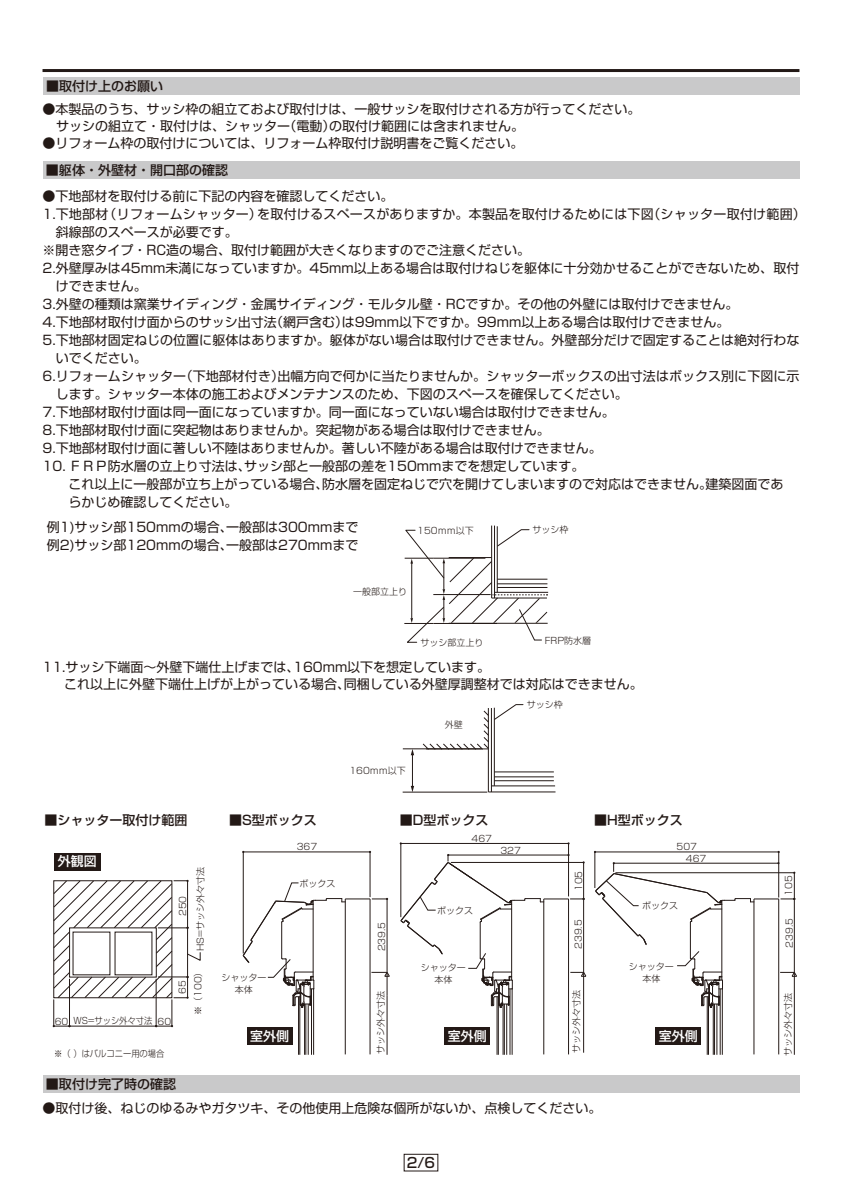
<style>
.page{position:relative;width:842px;height:1191px;background:#fff}
.page>*{position:absolute;margin:0;border:0;box-sizing:border-box;transform-origin:0 0}
.t1{font:14px "Shin Go Pro Medium 90 msp RKSJ H";color:#231916}
.t2{font:13px/18px "Shin Go Pro Regular 90 msp RKSJ H";color:#231916}
.t3{font:13px "Shin Go Pro Medium 90 msp RKSJ H";color:#231916}
.t4{font:13px "Shin Go Pro Regular 90 msp RKSJ H";letter-spacing:.02em;color:#231916}
.t5{font:13px "Shin Go Pro Medium 90 msp RKSJ H";color:#fff}
.t6{font:9px/12px "Shin Go Pro Light 90 msp RKSJ H";color:#231916;text-align:center}
.t7{font:9px "Shin Go Pro Light 90 msp RKSJ H";color:#231916;scale:.92 1}
</style>
<div class="page">
<hr style="left:43px;top:69px;width:756px;height:3px;background:#231916">
<div style="left:43px;top:162px;width:756px;height:17px;background:#c9c9ca"></div>
<svg style="left:53px;top:880px;width:147px;height:147px"></svg>
<div style="left:54px;top:853px;width:47px;height:17px;background:#231916"></div>
<div style="left:247px;top:1027px;width:46px;height:18px;background:#231916"></div>
<div style="left:444px;top:1027px;width:46px;height:18px;background:#231916"></div>
<div style="left:655px;top:1027px;width:46px;height:18px;background:#231916"></div>
<hr style="left:794px;top:972px;width:1px;height:82px;background:#231916">
<svg style="left:780px;top:972px;width:17px;height:5px"></svg>
<hr style="left:794px;top:899px;width:1px;height:73px;background:#231916">
<hr style="left:595px;top:851px;width:184px;height:1px;background:#231916">
<hr style="left:595px;top:852px;width:1px;height:36px;background:#231916">
<hr style="left:778px;top:852px;width:1px;height:45px;background:#231916">
<hr style="left:583px;top:972px;width:1px;height:80px;background:#231916">
<hr style="left:401px;top:843px;width:167px;height:1px;background:#231916">
<hr style="left:568px;top:843px;width:1px;height:53px;background:#231916">
<hr style="left:401px;top:843px;width:1px;height:74px;background:#231916">
<hr style="left:387px;top:995px;width:1px;height:59px;background:#231916">
<hr style="left:243px;top:851px;width:127px;height:1px;background:#231916">
<hr style="left:243px;top:851px;width:1px;height:102px;background:#231916">
<hr style="left:370px;top:852px;width:1px;height:45px;background:#231916">
<hr style="left:306px;top:1004px;width:1px;height:50px;background:#231916">
<hr style="left:304px;top:1003px;width:1px;height:51px;background:#231916">
<hr style="left:300px;top:996px;width:1px;height:58px;background:#231916">
<hr style="left:298px;top:996px;width:1px;height:58px;background:#231916">
<hr style="left:311px;top:988px;width:1px;height:66px;background:#231916">
<hr style="left:308px;top:1004px;width:1px;height:50px;background:#231916">
<hr style="left:313px;top:988px;width:1px;height:66px;background:#231916">
<hr style="left:345px;top:899px;width:1px;height:155px;background:#231916">
<hr style="left:370px;top:899px;width:1px;height:155px;background:#231916">
<svg style="left:242px;top:882px;width:148px;height:125px"></svg>
<hr style="left:504px;top:1004px;width:1px;height:50px;background:#231916">
<hr style="left:503px;top:1003px;width:1px;height:51px;background:#231916">
<hr style="left:498px;top:996px;width:1px;height:58px;background:#231916">
<hr style="left:497px;top:996px;width:1px;height:58px;background:#231916">
<hr style="left:510px;top:988px;width:1px;height:66px;background:#231916">
<hr style="left:506px;top:1004px;width:1px;height:50px;background:#231916">
<hr style="left:512px;top:988px;width:1px;height:66px;background:#231916">
<hr style="left:543px;top:899px;width:1px;height:155px;background:#231916">
<hr style="left:568px;top:899px;width:1px;height:155px;background:#231916">
<svg style="left:400px;top:854px;width:186px;height:153px"></svg>
<hr style="left:714px;top:1004px;width:1px;height:50px;background:#231916">
<hr style="left:713px;top:1003px;width:1px;height:51px;background:#231916">
<hr style="left:708px;top:996px;width:1px;height:58px;background:#231916">
<hr style="left:707px;top:996px;width:1px;height:58px;background:#231916">
<hr style="left:720px;top:988px;width:1px;height:66px;background:#231916">
<hr style="left:716px;top:1004px;width:1px;height:50px;background:#231916">
<hr style="left:722px;top:988px;width:1px;height:66px;background:#231916">
<hr style="left:721px;top:900px;width:1px;height:80px;background:#231916">
<hr style="left:754px;top:899px;width:1px;height:155px;background:#231916">
<hr style="left:778px;top:899px;width:1px;height:155px;background:#231916">
<hr style="left:690px;top:922px;width:1px;height:36px;background:#231916">
<svg style="left:677px;top:951px;width:46px;height:56px"></svg>
<svg style="left:595px;top:862px;width:200px;height:83px"></svg>
<hr style="left:491px;top:525px;width:1px;height:73px;background:#231916">
<hr style="left:494px;top:525px;width:1px;height:73px;background:#231916">
<hr style="left:497px;top:526px;width:1px;height:66px;background:#231916">
<svg style="left:404px;top:529px;width:144px;height:113px"></svg>
<hr style="left:403px;top:748px;width:79px;height:1px;background:#231916">
<hr style="left:403px;top:792px;width:84px;height:1px;background:#231916">
<hr style="left:488px;top:708px;width:1px;height:84px;background:#231916">
<hr style="left:491px;top:708px;width:1px;height:84px;background:#231916">
<hr style="left:494px;top:707px;width:1px;height:79px;background:#231916">
<hr style="left:488px;top:791px;width:67px;height:1px;background:#231916">
<hr style="left:491px;top:785px;width:64px;height:1px;background:#231916">
<hr style="left:494px;top:780px;width:60px;height:1px;background:#231916">
<hr style="left:494px;top:776px;width:60px;height:1px;background:#231916">
<hr style="left:494px;top:771px;width:60px;height:1px;background:#231916">
<svg style="left:423px;top:704px;width:100px;height:45px"></svg>
<hr style="left:412px;top:754px;width:1px;height:32px;background:#231916">
<svg style="left:411px;top:749px;width:3px;height:6px"></svg>
<svg style="left:411px;top:786px;width:3px;height:6px"></svg>
<div style="left:43px;top:1075px;width:756px;height:17px;background:#c9c9ca"></div>
<div style="left:404px;top:1154px;width:34px;height:17px;border:1px solid #231916"></div>
<div style="left:43px;top:78px;width:757px;height:17px;background:#c9c9ca"></div>
<p class="t3" style="left:46px;top:82px;width:118px">■取付け上のお願い</p>
<p class="t2" style="left:56px;top:103px;width:586px;line-height:17px;text-indent:-14px">● 本製品のうち、サッシ枠の組立ておよび取付けは、一般サッシを取付けされる方が行ってください。サッシの組立て・取付けは、シャッター（電動）の取付け範囲には含まれません。</p>
<p class="t2" style="left:43px;top:136px;width:483px">●リフォーム枠の取付けについては、リフォーム枠取付け説明書をご覧ください。</p>
<p class="t3" style="left:46px;top:165px;width:184px">■躯体・外壁材・開口部の確認</p>
<p class="t2" style="left:43px;top:189px;width:352px">●下地部材を取付ける前に下記の内容を確認してください。</p>
<p class="t4" style="left:43px;top:209px;width:765px">1. 下地部材（リフォームシャッター）を取付けるスペースがありますか。本製品を取付けるためには下図（シャッター取付け範囲）</p>
<p class="t2" style="left:56px;top:225px;width:184px">斜線部のスペースが必要です。</p>
<p class="t2" style="left:43px;top:243px;width:489px">※開き窓タイプ・RC造の場合、取付け範囲が大きくなりますのでご注意ください。</p>
<p class="t2" style="left:43px;top:261px;width:758px">2. 外壁厚みは45mm未満になっていますか。45mm以上ある場合は取付けねじを躯体に十分効かせることができないため、取付</p>
<p class="t2" style="left:56px;top:279px;width:93px">けできません。</p>
<p class="t2" style="left:43px;top:297px;width:697px">3.外壁の種類は窯業サイディング・金属サイディング・モルタル壁・RCですか。その他の外壁には取付けできません。</p>
<p class="t2" style="left:43px;top:315px;width:688px">4.下地部材取付け面からのサッシ出寸法（網戸含む）は99mm以下ですか。99mm以上ある場合は取付けできません。</p>
<p class="t2" style="left:56px;top:333px;width:745px;text-indent:-13px">5. 下地部材固定ねじの位置に躯体はありますか。躯体がない場合は取付けできません。外壁部分だけで固定することは絶対行わないでください。</p>
<p class="t2" style="left:43px;top:369px;width:758px">6. リフォームシャッター（下地部材付き）出幅方向で何かに当たりませんか。シャッターボックスの出寸法はボックス別に下図に示</p>
<p class="t2" style="left:56px;top:387px;width:574px">します。シャッター本体の施工およびメンテナンスのため、下図のスペースを確保してください。</p>
<p class="t2" style="left:43px;top:405px;width:574px">7.下地部材取付け面は同一面になっていますか。同一面になっていない場合は取付けできません。</p>
<p class="t2" style="left:43px;top:423px;width:509px">8.下地部材取付け面に突起物はありませんか。突起物がある場合は取付けできません。</p>
<p class="t2" style="left:43px;top:441px;width:561px">9.下地部材取付け面に著しい不陸はありませんか。著しい不陸がある場合は取付けできません。</p>
<p class="t2" style="left:43px;top:459px;width:543px">10．ＦＲＰ防水層の立上り寸法は､サッシ部と一般部の差を150mmまでを想定しています。</p>
<p class="t2" style="left:68px;top:477px;width:716px">これ以上に一般部が立ち上がっている場合､防水層を固定ねじで穴を開けてしまいますので対応はできません。建築図面であ</p>
<p class="t2" style="left:68px;top:495px;width:170px">らかじめ確認してください。</p>
<p class="t2" style="left:47px;top:520px;width:313px">例1)サッシ部150mmの場合､一般部は300mmまで例2)サッシ部120mmの場合､一般部は270mmまで</p>
<p class="t6" style="left:417px;top:526px;width:58px">150ｍｍ以下</p>
<p class="t6" style="left:532px;top:525px;width:37px">サッシ枠</p>
<p class="t6" style="left:353px;top:587px;width:55px">一般部立上り</p>
<p class="t6" style="left:421px;top:637px;width:64px">サッシ部立上り</p>
<p class="t6" style="left:545px;top:636px;width:48px">FRP防水層</p>
<p class="t2" style="left:64px;top:661px;width:580px;line-height:17px;text-indent:-22px">11.サッシ下端面～外壁下端仕上げまでは､160mm以下を想定しています。<br>これ以上に外壁下端仕上げが上がっている場合､同梱している外壁厚調整材では対応はできません。</p>
<p class="t6" style="left:349px;top:766px;width:58px">160ｍｍ以下</p>
<p class="t6" style="left:445px;top:720px;width:19px">外壁</p>
<p class="t6" style="left:527px;top:699px;width:37px">サッシ枠</p>
<p class="t3" style="left:45px;top:815px;width:144px">■シャッター取付け範囲</p>
<p class="t3" style="left:229px;top:815px;width:89px">■S型ボックス</p>
<p class="t3" style="left:594px;top:815px;width:90px">■H型ボックス</p>
<p class="t3" style="left:400px;top:815px;width:90px">■D型ボックス</p>
<p class="t5" style="left:58px;top:856px;width:41px">外観図</p>
<p class="t6" style="left:178px;top:916px;width:22px;rotate:-90deg">250</p>
<p class="t6" style="left:196px;top:951px;width:85px;rotate:-90deg">HS=サッシ外々寸法</p>
<p class="t6" style="left:55px;top:1016px;width:118px">60 WS=サッシ外々寸法 60</p>
<p class="t7" style="left:54px;top:1049px;width:121px">※（ ）はバルコニー用の場合</p>
<p class="t6" style="left:176px;top:1015px;width:49px;line-height:15.6px;text-align:left;text-indent:21px;rotate:-90deg">65<br>※（100）</p>
<p class="t6" style="left:297px;top:842px;width:22px">367</p>
<p class="t6" style="left:299px;top:878px;width:37px">ボックス</p>
<p class="t6" style="left:377px;top:951px;width:31px;rotate:-90deg">239.5</p>
<p class="t6" style="left:471px;top:833px;width:22px">467</p>
<p class="t6" style="left:500px;top:845px;width:22px">327</p>
<p class="t6" style="left:437px;top:905px;width:37px">ボックス</p>
<p class="t6" style="left:574px;top:891px;width:22px;rotate:-90deg">105</p>
<p class="t6" style="left:574px;top:949px;width:31px;rotate:-90deg">239.5</p>
<p class="t6" style="left:677px;top:842px;width:22px">507</p>
<p class="t6" style="left:686px;top:853px;width:22px">467</p>
<p class="t6" style="left:642px;top:901px;width:37px">ボックス</p>
<p class="t6" style="left:629px;top:961px;width:46px">シャッター本体</p>
<p class="t6" style="left:421px;top:963px;width:46px">シャッター本体</p>
<p class="t6" style="left:221px;top:972px;width:47px">シャッター本体</p>
<p class="t6" style="left:572px;top:1053px;width:64px;rotate:-90deg">サッシ外々寸法</p>
<p class="t6" style="left:376px;top:1054px;width:64px;rotate:-90deg">サッシ外々寸法</p>
<p class="t5" style="left:250px;top:1031px;width:40px">室外側</p>
<p class="t5" style="left:448px;top:1031px;width:40px">室外側</p>
<p class="t5" style="left:659px;top:1031px;width:40px">室外側</p>
<p class="t3" style="left:46px;top:1079px;width:132px">■取付け完了時の確認</p>
<p class="t2" style="left:43px;top:1100px;width:560px">●取付け後、ねじのゆるみやガタツキ、その他使用上危険な個所がないか、点検してください。</p>
<p class="t1" style="left:407px;top:1157px;width:30px">2/6</p>
<p class="t6" style="left:784px;top:896px;width:22px;rotate:-90deg">105</p>
<p class="t6" style="left:784px;top:947px;width:31px;rotate:-90deg">239.5</p>
<p class="t6" style="left:783px;top:1056px;width:64px;rotate:-90deg">サッシ外々寸法</p>
</div>
